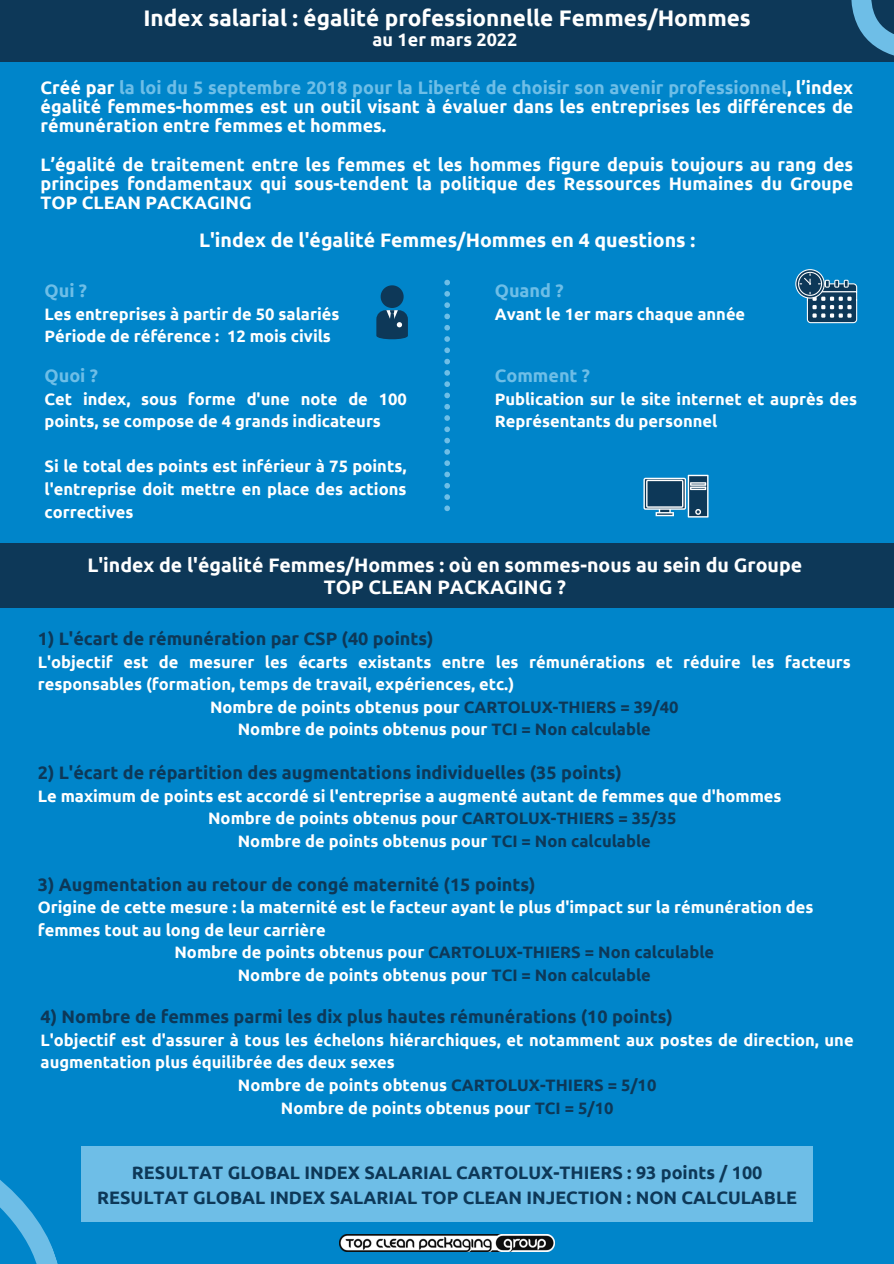
<style>
.page{position:relative;width:894px;height:1264px;background:#fff}
.page>*{position:absolute;margin:0;border:0;box-sizing:border-box;transform-origin:0 0}
.t1{font:700 22.5px "Ubuntu";color:#fff}
.t2{font:700 19.5px "Ubuntu";color:#fff}
.t3{font:700 18px/19.2px "Ubuntu";color:#fff;text-align:justify}
.t4{font:700 18px "Ubuntu";color:#0d3858}
.t5{font:700 18px "Ubuntu";color:#6ebee7}
.t6{font:700 16.5px/22.5px "Ubuntu";color:#fff}
.t7{font:700 16.5px "Ubuntu";color:#0d3858}
.s1{color:#6ebee7}
.s2{color:#0d3858}
.s3{color:#fff}
</style>
<div class="page">
<div style="left:0;top:0;width:893px;height:1263px;background:#0085ca"></div>
<svg style="left:0;top:1146px;width:82px;height:117px"></svg>
<div style="left:0;top:0;width:893px;height:62px;background:#0d3858"></div>
<img style="left:340px;top:1234px;width:214px;height:17px">
<svg style="left:444px;top:280px;width:6px;height:231px"></svg>
<svg style="left:376px;top:285px;width:32px;height:55px"></svg>
<svg style="left:795px;top:0;width:98px;height:323px"></svg>
<svg style="left:643px;top:475px;width:65px;height:42px;background:#477593"></svg>
<div style="left:0;top:544px;width:893px;height:64px;background:#0d3858"></div>
<div style="left:82px;top:1146px;width:730px;height:76px;background:#6ebee7"></div>
<p class="t1" style="left:143px;top:5px;width:608px">Index salarial : égalité professionnelle Femmes/Hommes</p>
<p class="t3" style="left:372px;top:30px;width:146px">au 1er mars 2022</p>
<p class="t3" style="left:41px;top:78px;width:814px">Créé par <span class="s1">la loi du 5 septembre 2018 pour la Liberté de choisir son avenir professionnel</span>, l’index égalité femmes-hommes est un outil visant à évaluer dans les entreprises les différences de rémunération entre femmes et hommes.</p>
<p class="t3" style="left:41px;top:154px;width:814px">L’égalité de traitement entre les femmes et les hommes figure depuis toujours au rang des principes fondamentaux qui sous-tendent la politique des Ressources Humaines du Groupe TOP CLEAN PACKAGING</p>
<p class="t2" style="left:199px;top:229px;width:497px">L'index de l'égalité Femmes/Hommes en 4 questions :</p>
<p class="t5" style="left:44px;top:280px;width:44px">Qui ?</p>
<p class="t6" style="left:44px;top:302px;width:296px">Les entreprises à partir de 50 salariés</p>
<p class="t6" style="left:44px;top:325px;width:288px">Période de référence : 12 mois civils</p>
<p class="t5" style="left:44px;top:365px;width:55px">Quoi ?</p>
<p class="t6" style="left:44px;top:387px;width:364px">Cet index, sous forme d'une note de 100 points, se compose de 4 grands indicateurs</p>
<p class="t6" style="left:44px;top:455px;width:363px;text-align:justify">Si le total des points est inférieur à 75 points, l'entreprise doit mettre en place des actions correctives</p>
<p class="t5" style="left:494px;top:280px;width:70px">Quand ?</p>
<p class="t6" style="left:494px;top:302px;width:252px">Avant le 1er mars chaque année</p>
<p class="t5" style="left:494px;top:365px;width:97px">Comment ?</p>
<p class="t6" style="left:494px;top:387px;width:363px">Publication sur le site internet et auprès des<br>Représentants du personnel</p>
<p class="t2" style="left:87px;top:554px;width:716px">L'index de l'égalité Femmes/Hommes : où en sommes-nous au sein du Groupe</p>
<p class="t2" style="left:323px;top:575px;width:244px">TOP CLEAN PACKAGING ?</p>
<p class="t4" style="left:38px;top:628px;width:397px">1) L'écart de rémunération par CSP (40 points)</p>
<p class="t6" style="left:38px;top:650px;width:814px">L'objectif est de mesurer les écarts existants entre les rémunérations et réduire les facteurs responsables (formation, temps de travail, expériences, etc.)</p>
<p class="t6" style="left:210px;top:695px;width:470px">Nombre de points obtenus pour <span class="s2">CARTOLUX-THIERS = 39/40</span></p>
<p class="t6" style="left:238px;top:718px;width:414px">Nombre de points obtenus pour <span class="s2">TCI = Non calculable</span></p>
<p class="t4" style="left:38px;top:762px;width:585px">2) L'écart de répartition des augmentations individuelles (35 points)</p>
<p class="t6" style="left:38px;top:784px;width:745px">Le maximum de points est accordé si l'entreprise a augmenté autant de femmes que d'hommes</p>
<p class="t6" style="left:208px;top:807px;width:470px">Nombre de points obtenus pour <span class="s2">CARTOLUX-THIERS = 35/35</span></p>
<p class="t6" style="left:238px;top:829px;width:414px">Nombre de points obtenus pour <span class="s2">TCI = Non calculable</span></p>
<p class="t4" style="left:38px;top:874px;width:499px">3) Augmentation au retour de congé maternité (15 points)</p>
<p class="t6" style="left:38px;top:895px;width:777px">Origine de cette mesure : la maternité est le facteur ayant le plus d'impact sur la rémunération des femmes tout au long de leur carrière</p>
<p class="t7" style="left:174px;top:943px;width:541px"><span class="s3">Nombre de points obtenus pour</span> CARTOLUX-THIERS = Non calculable</p>
<p class="t6" style="left:238px;top:963px;width:414px">Nombre de points obtenus pour <span class="s2">TCI = Non calculable</span></p>
<p class="t4" style="left:41px;top:1006px;width:633px">4) Nombre de femmes parmi les dix plus hautes rémunérations (10 points)</p>
<p class="t6" style="left:41px;top:1028px;width:814px">L'objectif est d'assurer à tous les échelons hiérarchiques, et notamment aux postes de direction, une augmentation plus équilibrée des deux sexes</p>
<p class="t6" style="left:238px;top:1073px;width:420px">Nombre de points obtenus <span class="s2">CARTOLUX-THIERS = 5/10</span></p>
<p class="t6" style="left:281px;top:1096px;width:334px">Nombre de points obtenus pour <span class="s2">TCI = 5/10</span></p>
<p class="t4" style="left:132px;top:1162px;width:632px">RESULTAT GLOBAL INDEX SALARIAL CARTOLUX-THIERS : 93 points / 100</p>
<p class="t4" style="left:97px;top:1186px;width:701px">RESULTAT GLOBAL INDEX SALARIAL TOP CLEAN INJECTION : NON CALCULABLE</p>
</div>
